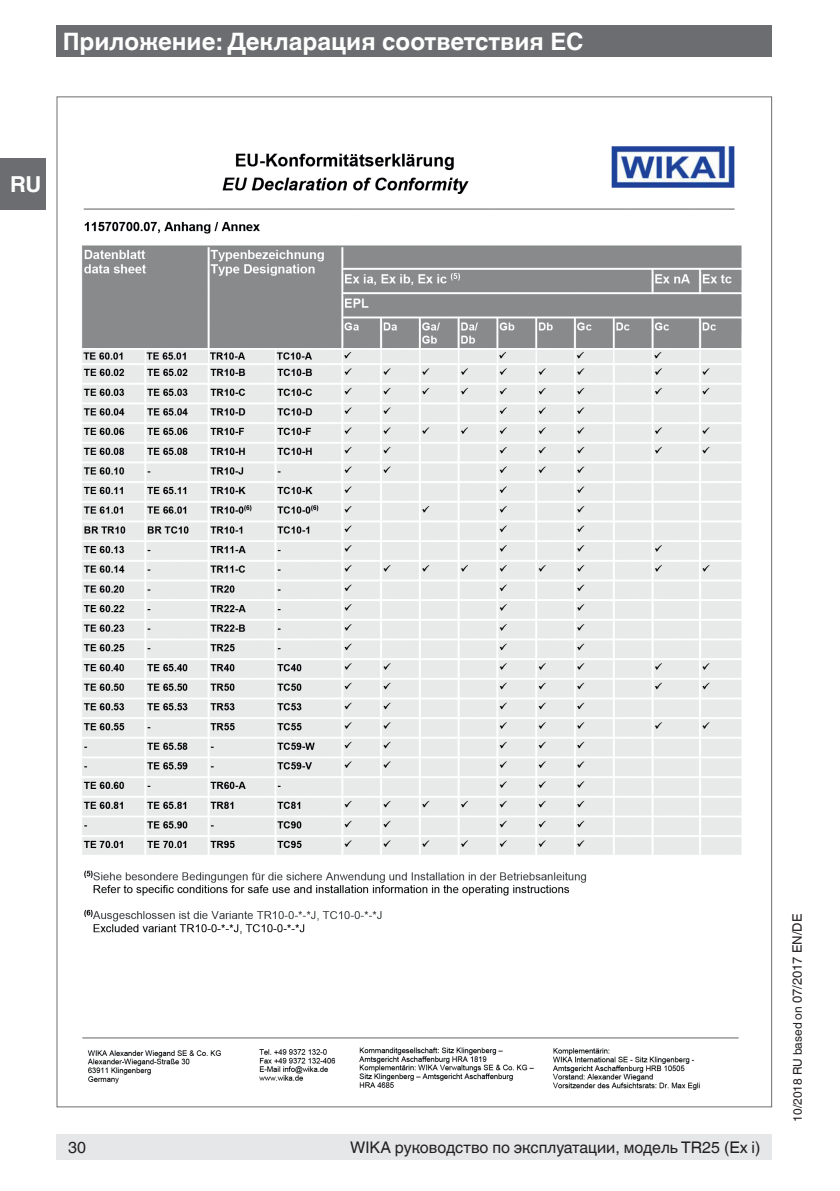
<style>
.page{position:relative;width:840px;height:1191px;background:#fff}
.page>*{position:absolute;margin:0;border:0;box-sizing:border-box;transform-origin:0 0}
.t1{font:700 24px "Helvetica World";color:#fff}
.t2{font:700 22px "Helvetica World";color:#fff}
.t3{font:16px "Helvetica World";color:#231f20}
.t4{font:12px "Helvetica World";color:#231f20}
.s1{font-size:13px}
</style>
<div class="page">
<div style="left:57px;top:26px;width:714px;height:31px;background:#6c6d70"></div>
<div style="left:0;top:159px;width:45px;height:51px;background:#6c6d70"></div>
<div style="left:57px;top:1134px;width:714px;height:25px;background:#e6e7e9"></div>
<img style="left:81px;top:146px;width:661px;height:944px">
<h1 class="t1" style="left:63px;top:27px;width:522px">Приложение: Декларация соответствия ЕС</h1>
<h2 class="t2" style="left:10px;top:172px;width:33px">RU</h2>
<p class="t3" style="left:68px;top:1137px;width:19px">30</p>
<p class="t3" style="left:350px;top:1137px;width:411px">WIKA руководство по эксплуатации, модель TR25 (Ex i)</p>
<p class="t4" style="left:790px;top:1121px;width:209px;rotate:-90deg">10/2018 RU based on <span class="s1">07/2017 EN/DE</span></p>
</div>
